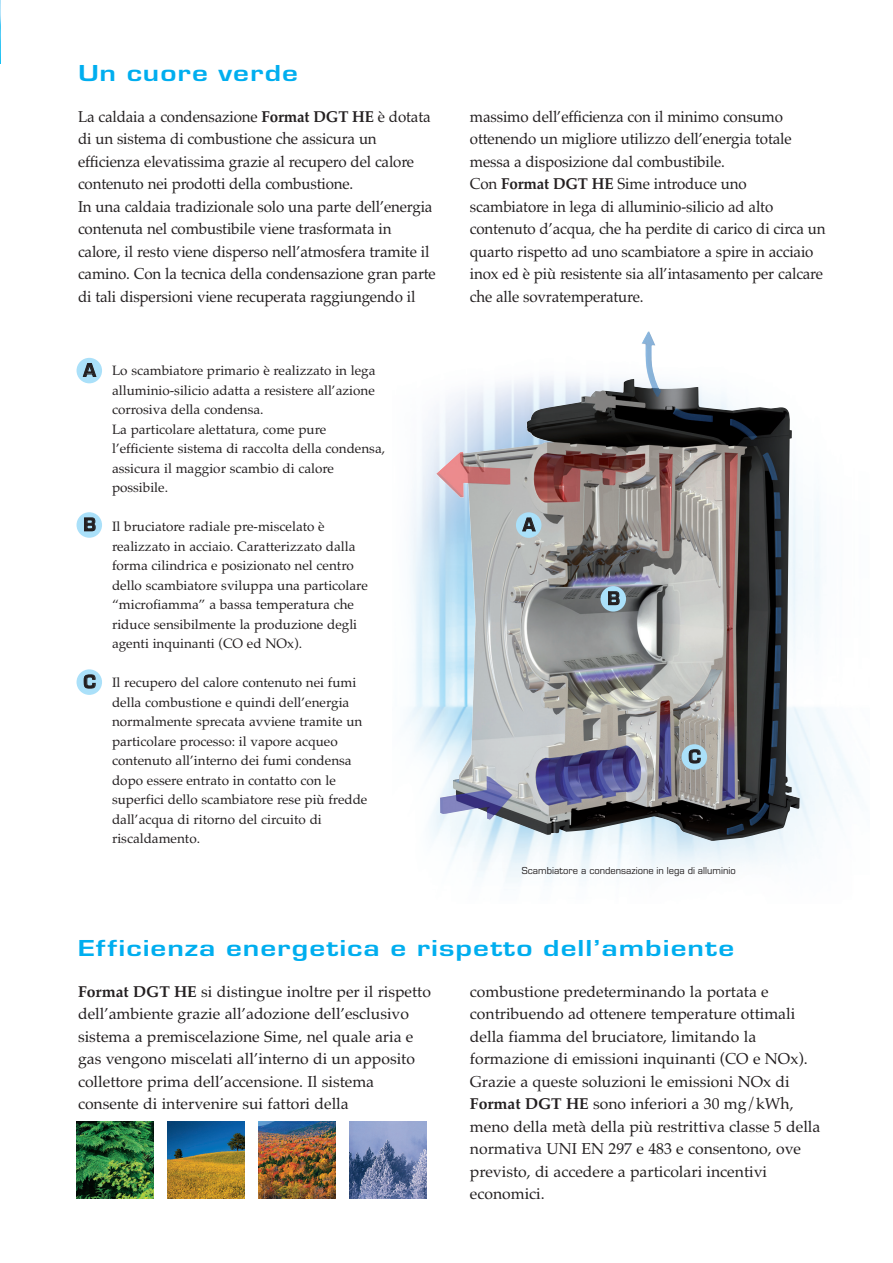
<style>
.page{position:relative;width:893px;height:1263px;background:#fff}
.page>*{position:absolute;margin:0;border:0;box-sizing:border-box;transform-origin:0 0}
.t1{font:700 24px "Eurostile T";letter-spacing:.03em;color:#00aeef;scale:1.3 1}
.t2{font:700 19.5px "Eurostile T";color:#231f20}
.t3{font:15.75px/22.5px "Palatino";letter-spacing:-.01em;color:#231f20;scale:.96 1}
.t4{font:15.75px/22.5px "Palatino";letter-spacing:-.01em;color:#231f20}
.t5{font:13.5px/19.5px "Palatino";color:#231f20}
.t6{font:10.5px "Eurostile T";color:#231f20}
.s1{font-weight:700}
</style>
<div class="page">
<img style="left:405px;top:412px;width:453px;height:471px">
<img style="left:0;top:0;width:1px;height:63px">
<div style="left:77px;top:358px;width:25px;height:25px;background:#aae0f9;border-radius:50%"></div>
<div style="left:77px;top:512px;width:25px;height:26px;background:#aae0f9;border-radius:50%"></div>
<div style="left:77px;top:669px;width:25px;height:26px;background:#aae0f9;border-radius:50%"></div>
<img style="left:168px;top:1122px;width:76px;height:76px">
<img style="left:77px;top:1122px;width:76px;height:76px">
<img style="left:349px;top:1122px;width:77px;height:76px">
<img style="left:259px;top:1122px;width:76px;height:76px">
<img style="left:436px;top:332px;width:364px;height:509px">
<div style="left:516px;top:512px;width:25px;height:26px;background:#aae0f9;border-radius:50%"></div>
<div style="left:600px;top:586px;width:26px;height:26px;background:#aae0f9;border-radius:50%"></div>
<div style="left:681px;top:744px;width:26px;height:26px;background:#aae0f9;border-radius:50%"></div>
<h1 class="t1" style="left:78px;top:64px;width:171px">Un cuore verde</h1>
<p class="t3" style="left:78px;top:107px;width:374px">La caldaia a condensazione <span class="s1">Format DGT HE</span> è dotata di un sistema di combustione che assicura un efficienza elevatissima grazie al recupero del calore contenuto nei prodotti della combustione.<br>In una caldaia tradizionale solo una parte dell’energia contenuta nel combustibile viene trasformata in calore, il resto viene disperso nell’atmosfera tramite il camino. Con la tecnica della condensazione gran parte di tali dispersioni viene recuperata raggiungendo il</p>
<p class="t3" style="left:470px;top:107px;width:372px">massimo dell’efficienza con il minimo consumo ottenendo un migliore utilizzo dell’energia totale messa a disposizione dal combustibile.<br>Con <span class="s1">Format DGT HE</span> Sime introduce uno scambiatore in lega di alluminio-silicio ad alto contenuto d’acqua, che ha perdite di carico di circa un quarto rispetto ad uno scambiatore a spire in acciaio inox ed è più resistente sia all’intasamento per calcare che alle sovratemperature.</p>
<h2 class="t2" style="left:83px;top:362px;width:14px">A</h2>
<h2 class="t2" style="left:83px;top:517px;width:14px">B</h2>
<h2 class="t2" style="left:84px;top:674px;width:14px">C</h2>
<p class="t5" style="left:112px;top:362px;width:275px">Lo scambiatore primario è realizzato in lega alluminio-silicio adatta a resistere all’azione corrosiva della condensa.<br>La particolare alettatura, come pure l’efficiente sistema di raccolta della condensa, assicura il maggior scambio di calore possibile.</p>
<p class="t5" style="left:112px;top:518px;width:257px">Il bruciatore radiale pre-miscelato è realizzato in acciaio. Caratterizzato dalla forma cilindrica e posizionato nel centro dello scambiatore sviluppa una particolare “microfiamma” a bassa temperatura che riduce sensibilmente la produzione degli agenti inquinanti (CO ed NOx).</p>
<p class="t5" style="left:112px;top:674px;width:257px">Il recupero del calore contenuto nei fumi della combustione e quindi dell’energia normalmente sprecata avviene tramite un particolare processo: il vapore acqueo contenuto all’interno dei fumi condensa dopo essere entrato in contatto con le superfici dello scambiatore rese più fredde dall’acqua di ritorno del circuito di riscaldamento.</p>
<h2 class="t2" style="left:523px;top:517px;width:14px">A</h2>
<h2 class="t2" style="left:607px;top:591px;width:14px">B</h2>
<h2 class="t2" style="left:688px;top:749px;width:14px">C</h2>
<p class="t6" style="left:522px;top:867px;width:215px">Scambiatore a condensazione in lega di alluminio</p>
<h1 class="t1" style="left:78px;top:939px;width:506px">Efficienza energetica e rispetto dell’ambiente</h1>
<p class="t4" style="left:78px;top:982px;width:354px"><span class="s1">Format DGT HE</span> si distingue inoltre per il rispetto dell’ambiente grazie all’adozione dell’esclusivo sistema a premiscelazione Sime, nel quale aria e gas vengono miscelati all’interno di un apposito collettore prima dell’accensione. Il sistema consente di intervenire sui fattori della</p>
<p class="t4" style="left:470px;top:982px;width:352px">combustione predeterminando la portata e contribuendo ad ottenere temperature ottimali della fiamma del bruciatore, limitando la formazione di emissioni inquinanti (CO e NOx).<br>Grazie a queste soluzioni le emissioni NOx di <span class="s1">Format DGT HE</span> sono inferiori a 30 mg/kWh, meno della metà della più restrittiva classe 5 della normativa UNI EN 297 e 483 e consentono, ove previsto, di accedere a particolari incentivi economici.</p>
</div>
